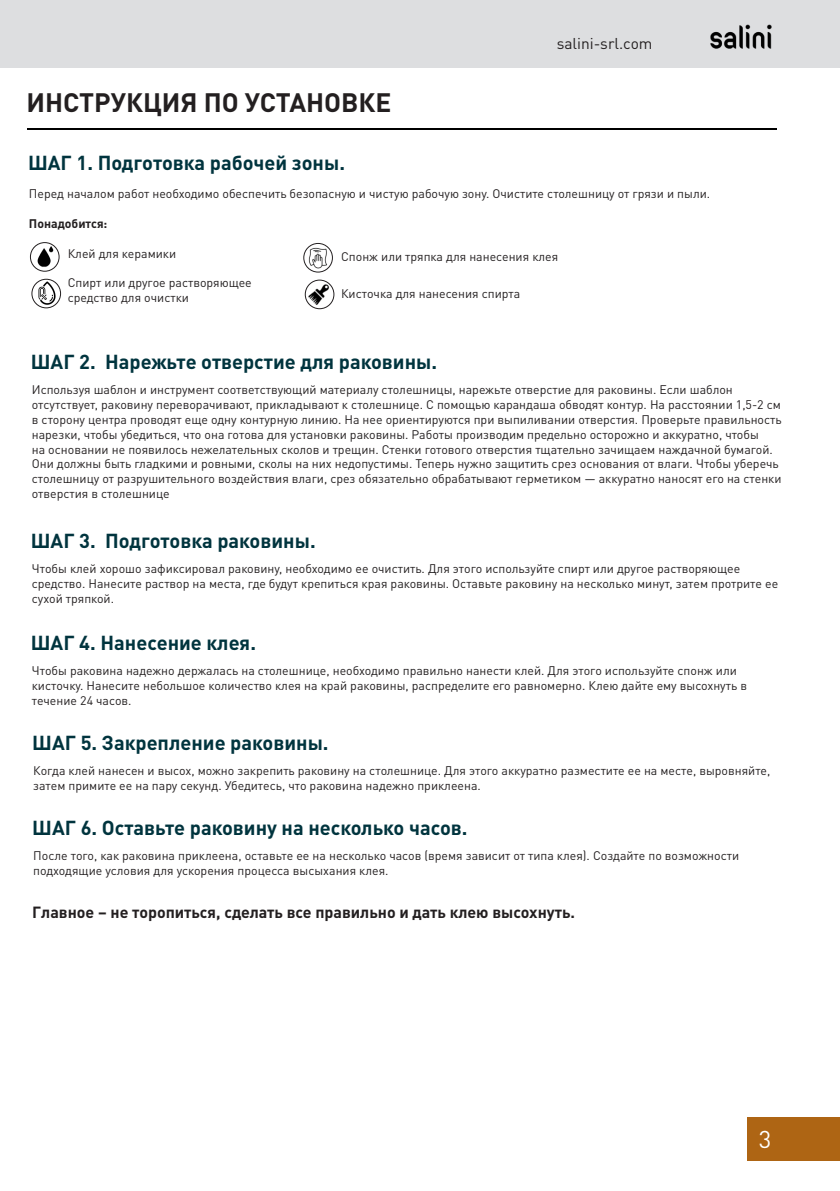
<style>
.page{position:relative;width:840px;height:1191px;background:#fff}
.page>*{position:absolute;margin:0;border:0;box-sizing:border-box;transform-origin:0 0}
.t1{font:700 26.4px "DIN Pro";color:#231f20}
.t2{font:24px "DIN Pro";color:#fff}
.t3{font:700 20px "DIN Pro";color:#00343e}
.t4{font:700 16px "DIN Pro";color:#231f20}
.t5{font:15.6px "DIN Pro";color:#231f20}
.t6{font:12.4px/14.8px "DIN Pro";color:#231f20}
.t7{font:700 12.4px "DIN Pro";color:#231f20}
</style>
<div class="page">
<div style="left:0;top:0;width:839px;height:67px;background:#dddee0"></div>
<img style="left:710px;top:24px;width:62px;height:25px">
<hr style="left:27px;top:128px;width:749px;height:1px;background:#000">
<div style="left:746px;top:1117px;width:93px;height:43px;background:#ae6514"></div>
<img style="left:32px;top:245px;width:24px;height:24px">
<div style="left:30px;top:242px;width:30px;height:30px;border:1px solid #231f20;border-radius:50%"></div>
<div style="left:31px;top:279px;width:30px;height:29px;border:1px solid #231f20;border-radius:50%"></div>
<img style="left:32px;top:278px;width:30px;height:30px">
<div style="left:303px;top:243px;width:30px;height:29px;border:1px solid #231f20;border-radius:50%"></div>
<div style="left:304px;top:279px;width:30px;height:30px;border:1px solid #231f20;border-radius:50%"></div>
<img style="left:306px;top:281px;width:26px;height:27px">
<img style="left:306px;top:246px;width:23px;height:23px">
<p class="t1" style="left:26px;top:81px;width:366px">ИНСТРУКЦИЯ ПО УСТАНОВКЕ</p>
<p class="t3" style="left:28px;top:146px;width:318px">ШАГ 1. Подготовка рабочей зоны.</p>
<p class="t5" style="left:556px;top:31px;width:97px">salini-srl.com</p>
<p class="t6" style="left:29px;top:185px;width:682px">Перед началом работ необходимо обеспечить безопасную и чистую рабочую зону. Очистите столешницу от грязи и пыли.</p>
<p class="t7" style="left:29px;top:213px;width:80px">Понадобится:</p>
<p class="t6" style="left:68px;top:245px;width:110px">Клей для керамики</p>
<p class="t6" style="left:68px;top:274px;width:185px">Спирт или другое растворяющее средство для очистки</p>
<p class="t6" style="left:341px;top:248px;width:218px">Спонж или тряпка для нанесения клея</p>
<p class="t6" style="left:341px;top:285px;width:180px">Кисточка для нанесения спирта</p>
<p class="t3" style="left:31px;top:345px;width:407px">ШАГ 2. Нарежьте отверстие для раковины.</p>
<p class="t6" style="left:32px;top:381px;width:751px">Используя шаблон и инструмент соответствующий материалу столешницы, нарежьте отверстие для раковины. Если шаблон отсутствует, раковину переворачивают, прикладывают к столешнице. С помощью карандаша обводят контур. На расстоянии 1,5-2 см в сторону центра проводят еще одну контурную линию. На нее ориентируются при выпиливании отверстия. Проверьте правильность нарезки, чтобы убедиться, что она готова для установки раковины. Работы производим предельно осторожно и аккуратно, чтобы<br>на основании не появилось нежелательных сколов и трещин. Стенки готового отверстия тщательно зачищаем наждачной бумагой.<br>Они должны быть гладкими и ровными, сколы на них недопустимы. Теперь нужно защитить срез основания от влаги. Чтобы уберечь столешницу от разрушительного воздействия влаги, срез обязательно обрабатывают герметиком — аккуратно наносят его на стенки отверстия в столешнице</p>
<p class="t3" style="left:31px;top:524px;width:286px">ШАГ 3. Подготовка раковины.</p>
<p class="t6" style="left:32px;top:560px;width:747px">Чтобы клей хорошо зафиксировал раковину, необходимо ее очистить. Для этого используйте спирт или другое растворяющее средство. Нанесите раствор на места, где будут крепиться края раковины. Оставьте раковину на несколько минут, затем протрите ее сухой тряпкой.</p>
<p class="t3" style="left:31px;top:626px;width:226px">ШАГ 4. Нанесение клея.</p>
<p class="t6" style="left:32px;top:662px;width:716px">Чтобы раковина надежно держалась на столешнице, необходимо правильно нанести клей. Для этого используйте спонж или кисточку. Нанесите небольшое количество клея на край раковины, распределите его равномерно. Клею дайте ему высохнуть в течение 24 часов.</p>
<p class="t3" style="left:32px;top:726px;width:298px">ШАГ 5. Закрепление раковины.</p>
<p class="t6" style="left:33px;top:762px;width:738px">Когда клей нанесен и высох, можно закрепить раковину на столешнице. Для этого аккуратно разместите ее на месте, выровняйте, затем примите ее на пару секунд. Убедитесь, что раковина надежно приклеена.</p>
<p class="t3" style="left:32px;top:811px;width:436px">ШАГ 6. Оставьте раковину на несколько часов.</p>
<p class="t6" style="left:33px;top:847px;width:707px">После того, как раковина приклеена, оставьте ее на несколько часов (время зависит от типа клея). Создайте по возможности подходящие условия для ускорения процесса высыхания клея.</p>
<p class="t4" style="left:32px;top:899px;width:544px">Главное – не торопиться, сделать все правильно и дать клею высохнуть.</p>
<p class="t2" style="left:758px;top:1120px;width:14px">3</p>
</div>
